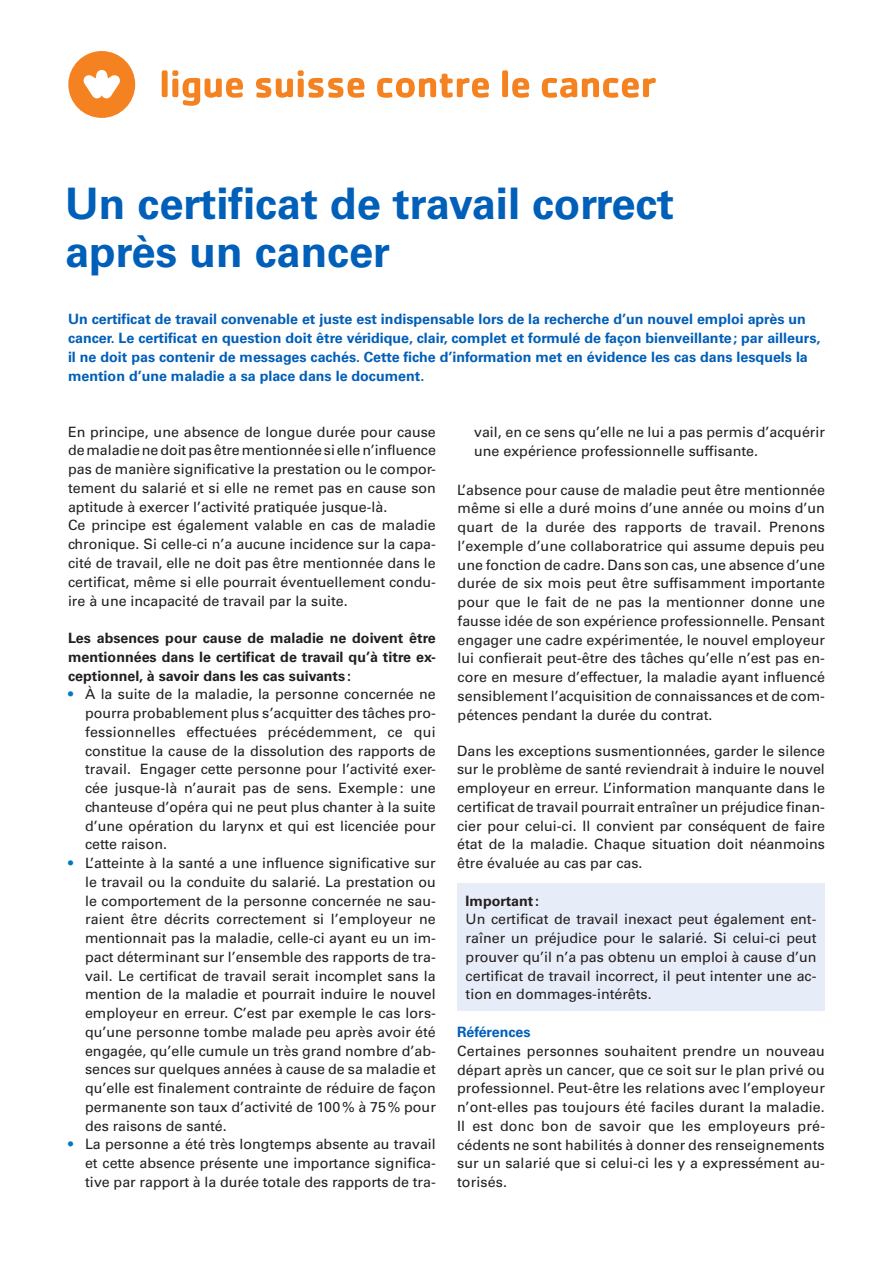
<style>
.page{position:relative;width:893px;height:1263px;background:#fff}
.page>*{position:absolute;margin:0;border:0;box-sizing:border-box;transform-origin:0 0}
.t1{font:700 43.5px/48px "Univers LT Std";color:#005fb9}
.t2{font:14.25px/18.8px "Univers LT Std";color:#231f20;text-align:justify}
.t3{font:700 14.25px/18.8px "Univers LT Std";color:#005fb9}
.t4{font:700 14.25px/18.8px "Univers LT Std";color:#231f20;text-align:justify}
.s1{color:#0079c2}
</style>
<div class="page">
<div style="left:457px;top:883px;width:368px;height:128px;background:#e7edf8"></div>
<svg style="left:68px;top:51px;width:67px;height:67px"></svg>
<div style="left:162px;top:70px;width:6px;height:27px;background:#f58220;border-radius:2px"></div>
<svg style="left:172px;top:70px;width:71px;height:36px"></svg>
<svg style="left:256px;top:70px;width:108px;height:28px"></svg>
<svg style="left:377px;top:74px;width:112px;height:24px"></svg>
<div style="left:502px;top:70px;width:6px;height:27px;background:#f58220;border-radius:2px"></div>
<svg style="left:512px;top:78px;width:17px;height:20px"></svg>
<svg style="left:542px;top:78px;width:114px;height:20px"></svg>
<h1 class="t1" style="left:65px;top:180px;width:611px">Un certificat de travail correct après un cancer</h1>
<p class="t3" style="left:68px;top:310px;width:754px">Un certificat de travail convenable et juste est indispensable lors de la recherche d’un nouvel emploi après un cancer. Le certificat en question doit être véridique, clair, complet et formulé de façon bienveillante; par ailleurs, il ne doit pas contenir de messages cachés. Cette fiche d’information met en évidence les cas dans lesquels la mention d’une maladie a sa place dans le document.</p>
<p class="t2" style="left:68px;top:422px;width:369px;text-align:left">En principe, une absence de longue durée pour cause de maladie ne doit pas être mentionnée si elle n’influence pas de manière significative la prestation ou le compor&shy;tement du salarié et si elle ne remet pas en cause son aptitude à exercer l’activité pratiquée jusque-là.<br>Ce principe est également valable en cas de maladie chronique. Si celle-ci n’a aucune incidence sur la capa&shy;cité de travail, elle ne doit pas être mentionnée dans le certificat, même si elle pourrait éventuellement condu&shy;ire à une incapacité de travail par la suite.</p>
<p class="t4" style="left:68px;top:629px;width:369px">Les absences pour cause de maladie ne doivent être mentionnées dans le certificat de travail qu’à titre ex&shy;ceptionnel, à savoir dans les cas suivants :</p>
<p class="t2" style="left:85px;top:685px;width:352px;text-indent:-17px"><span class="s1">•</span> À la suite de la maladie, la personne concernée ne pourra probablement plus s’acquitter des tâches pro&shy;fessionnelles effectuées précédemment, ce qui constitue la cause de la dissolution des rapports de travail. Engager cette personne pour l’activité exer&shy;cée jusque-là n’aurait pas de sens. Exemple: une chanteuse d’opéra qui ne peut plus chanter à la suite d’une opération du larynx et qui est licenciée pour cette raison.</p>
<p class="t2" style="left:85px;top:854px;width:352px;text-indent:-17px"><span class="s1">•</span> L’atteinte à la santé a une influence significative sur le travail ou la conduite du salarié. La prestation ou le comportement de la personne concernée ne sau&shy;raient être décrits correctement si l’employeur ne mentionnait pas la maladie, celle-ci ayant eu un im&shy;pact déterminant sur l’ensemble des rapports de tra&shy;vail. Le certificat de travail serait incomplet sans la mention de la maladie et pourrait induire le nouvel employeur en erreur. C’est par exemple le cas lors&shy;qu’une personne tombe malade peu après avoir été engagée, qu’elle cumule un très grand nombre d’ab&shy;sences sur quelques années à cause de sa maladie et qu’elle est finalement contrainte de réduire de façon permanente son taux d’activité de 100% à 75% pour des raisons de santé.</p>
<p class="t2" style="left:85px;top:1135px;width:352px;text-indent:-17px"><span class="s1">•</span> La personne a été très longtemps absente au travail et cette absence présente une importance significa&shy;tive par rapport à la durée totale des rapports de tra-</p>
<p class="t2" style="left:474px;top:422px;width:352px">vail, en ce sens qu’elle ne lui a pas permis d’acquérir une expérience professionnelle suffisante.</p>
<p class="t2" style="left:457px;top:480px;width:369px">L’absence pour cause de maladie peut être mentionnée même si elle a duré moins d’une année ou moins d’un quart de la durée des rapports de travail. Prenons l’exemple d’une collaboratrice qui assume depuis peu une fonction de cadre. Dans son cas, une absence d’une durée de six mois peut être suffisamment importante pour que le fait de ne pas la mentionner donne une fausse idée de son expérience professionnelle. Pensant engager une cadre expérimentée, le nouvel employeur lui confierait peut-être des tâches qu’elle n’est pas en&shy;core en mesure d’effectuer, la maladie ayant influencé sensiblement l’acquisition de connaissances et de com&shy;pétences pendant la durée du contrat.</p>
<p class="t2" style="left:457px;top:741px;width:369px">Dans les exceptions susmentionnées, garder le silence sur le problème de santé reviendrait à induire le nouvel employeur en erreur. L’information manquante dans le certificat de travail pourrait entraîner un préjudice finan&shy;cier pour celui-ci. Il convient par conséquent de faire état de la maladie. Chaque situation doit néanmoins être évaluée au cas par cas.</p>
<p class="t4" style="left:466px;top:891px;width:75px">Important:</p>
<p class="t2" style="left:466px;top:910px;width:352px">Un certificat de travail inexact peut également ent&shy;raîner un préjudice pour le salarié. Si celui-ci peut prouver qu’il n’a pas obtenu un emploi à cause d’un certificat de travail incorrect, il peut intenter une ac&shy;tion en dommages-intérêts.</p>
<p class="t3" style="left:457px;top:1023px;width:75px">Références</p>
<p class="t2" style="left:457px;top:1041px;width:369px">Certaines personnes souhaitent prendre un nouveau départ après un cancer, que ce soit sur le plan privé ou professionnel. Peut-être les relations avec l’employeur n’ont-elles pas toujours été faciles durant la maladie.<br>Il est donc bon de savoir que les employeurs pré&shy;cédents ne sont habilités à donner des renseignements sur un salarié que si celui-ci les y a expressément au&shy;torisés.</p>
</div>
